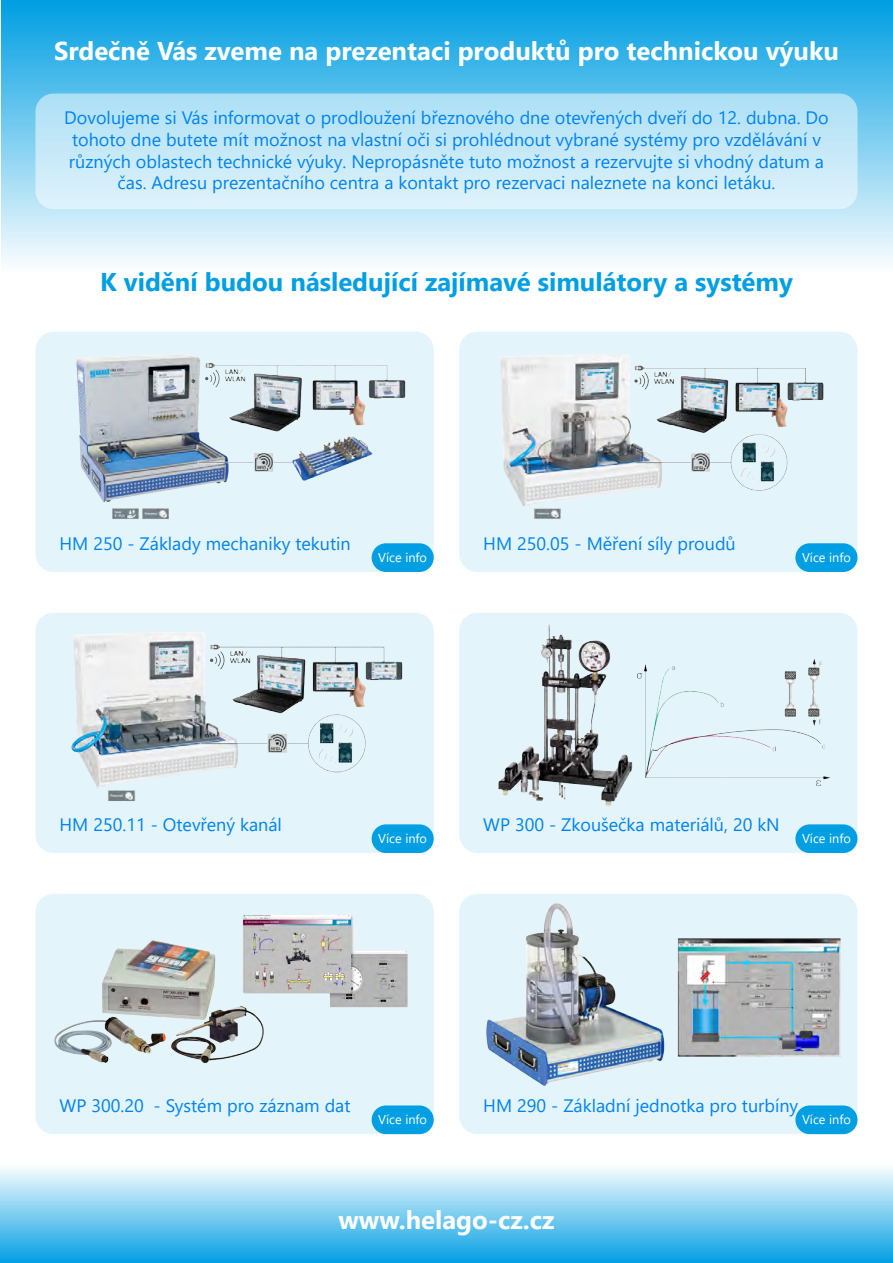
<style>
.page{position:relative;width:893px;height:1263px;background:#fff}
.page>*{position:absolute;margin:0;border:0;box-sizing:border-box;transform-origin:0 0}
.t1{font:700 25.65px "Segoe UI";color:#fff}
.t2{font:700 25.65px "Segoe UI";color:#009fe3}
.t3{font:18px/21.6px "Segoe UI";color:#0083f4;text-align:center}
.t4{font:12.75px "Segoe UI";color:#fff}
</style>
<div class="page">
<div style="left:1px;top:1px;width:891px;height:271px;background:linear-gradient(to bottom,#019fe3,#fdfefe)"></div>
<div style="left:0;top:1164px;width:893px;height:99px;background:linear-gradient(to bottom,#fefefe,#029fe3)"></div>
<div style="left:35px;top:94px;width:822px;height:115px;background:linear-gradient(to bottom,#acdff5,#e0f3fb);border-radius:18px"></div>
<div style="left:35px;top:332px;width:399px;height:240px;background:#e3f4fb;border-radius:18px"></div>
<div style="left:35px;top:613px;width:399px;height:240px;background:#e3f4fb;border-radius:18px"></div>
<div style="left:35px;top:894px;width:399px;height:240px;background:#e3f4fb;border-radius:18px"></div>
<div style="left:459px;top:332px;width:398px;height:240px;background:#e3f4fb;border-radius:18px"></div>
<div style="left:459px;top:613px;width:398px;height:240px;background:#e3f4fb;border-radius:18px"></div>
<div style="left:459px;top:894px;width:398px;height:240px;background:#e3f4fb;border-radius:18px"></div>
<img style="left:76px;top:354px;width:330px;height:165px">
<div style="left:372px;top:543px;width:62px;height:29px;background:#009fe3;border-radius:14px"></div>
<div style="left:372px;top:824px;width:62px;height:29px;background:#009fe3;border-radius:14px"></div>
<div style="left:372px;top:1105px;width:62px;height:29px;background:#009fe3;border-radius:14px"></div>
<div style="left:795px;top:543px;width:62px;height:29px;background:#009fe3;border-radius:14px"></div>
<div style="left:795px;top:824px;width:62px;height:29px;background:#009fe3;border-radius:14px"></div>
<div style="left:795px;top:1105px;width:62px;height:29px;background:#009fe3;border-radius:14px"></div>
<img style="left:500px;top:354px;width:324px;height:165px">
<img style="left:71px;top:632px;width:332px;height:169px">
<img style="left:498px;top:624px;width:134px;height:183px">
<img style="left:632px;top:658px;width:199px;height:128px">
<img style="left:54px;top:940px;width:210px;height:123px">
<img style="left:224px;top:914px;width:184px;height:105px">
<img style="left:486px;top:903px;width:179px;height:183px">
<img style="left:677px;top:938px;width:164px;height:119px">
<p class="t1" style="left:54px;top:26px;width:786px">Srdečně Vás zveme na prezentaci produktů pro technickou výuku</p>
<p class="t3" style="left:64px;top:106px;width:766px">Dovolujeme si Vás informovat o prodloužení březnového dne otevřených dveří do 12. dubna. Do tohoto dne butete mít možnost na vlastní oči si prohlédnout vybrané systémy pro vzdělávání v různých oblastech technické výuky. Nepropásněte tuto možnost a rezervujte si vhodný datum a čas. Adresu prezentačního centra a kontakt pro rezervaci naleznete na konci letáku.</p>
<p class="t2" style="left:100px;top:258px;width:694px">K vidění budou následující zajímavé simulátory a systémy</p>
<p class="t3" style="left:60px;top:531px;width:293px">HM 250 - Základy mechaniky tekutin</p>
<p class="t4" style="left:378px;top:546px;width:50px">Více info</p>
<p class="t3" style="left:483px;top:531px;width:254px">HM 250.05 - Měření síly proudů</p>
<p class="t4" style="left:802px;top:546px;width:50px">Více info</p>
<p class="t3" style="left:60px;top:812px;width:224px">HM 250.11 - Otevřený kanál</p>
<p class="t4" style="left:378px;top:827px;width:50px">Více info</p>
<p class="t3" style="left:483px;top:812px;width:298px">WP 300 - Zkoušečka materiálů, 20 kN</p>
<p class="t4" style="left:802px;top:827px;width:50px">Více info</p>
<p class="t3" style="left:60px;top:1093px;width:292px">WP 300.20 - Systém pro záznam dat</p>
<p class="t4" style="left:378px;top:1108px;width:50px">Více info</p>
<p class="t3" style="left:483px;top:1093px;width:316px">HM 290 - Základní jednotka pro turbíny</p>
<p class="t4" style="left:802px;top:1108px;width:50px">Více info</p>
<p class="t1" style="left:338px;top:1196px;width:218px">www.helago-cz.cz</p>
</div>
